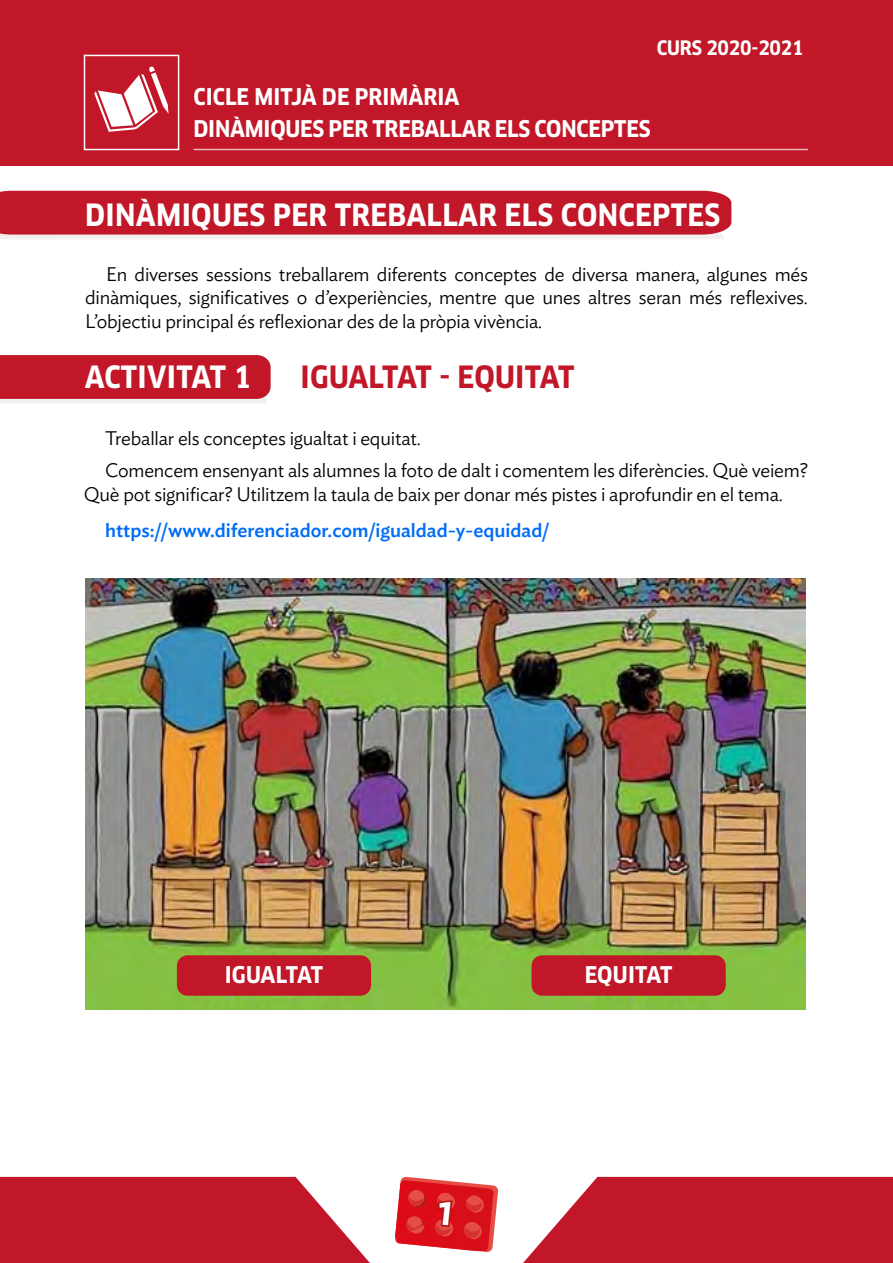
<style>
.page{position:relative;width:893px;height:1263px;background:#fff}
.page>*{position:absolute;margin:0;border:0;box-sizing:border-box;transform-origin:0 0}
.t1{font:700 30px "Clan Pro Narr";letter-spacing:.01em;color:#fff}
.t2{font:700 30px "Clan Pro Narr";letter-spacing:-.005em;color:#c11728}
.t3{font:700 22.5px "Clan Pro Narr";letter-spacing:-.01em;color:#fff}
.t4{font:300 19.5px/23.4px "Ideal Sans";letter-spacing:-.01em;color:#000;text-align:justify}
.t5{font:500 19.5px "Ideal Sans";color:#006df7}
.t6{font:700 19.5px "Clan Pro Narr";letter-spacing:-.01em;color:#fff}
</style>
<div class="page">
<div style="left:1px;top:0;width:892px;height:166px;background:#c11728"></div>
<svg style="left:0;top:1177px;width:370px;height:86px;background:#c72e3d"></svg>
<svg style="left:523px;top:1177px;width:370px;height:86px;background:#c72e3d"></svg>
<svg style="left:94px;top:66px;width:75px;height:66px"></svg>
<div style="left:84px;top:55px;width:95px;height:95px;border:2px solid #fff"></div>
<hr style="left:193px;top:149px;width:615px;height:1px;background:#fff">
<svg style="left:0;top:191px;width:731px;height:48px;background:#c52c3b"></svg>
<svg style="left:0;top:355px;width:271px;height:48px;background:#c52b3a"></svg>
<img style="left:85px;top:578px;width:720px;height:431px">
<div style="left:177px;top:955px;width:194px;height:41px;background:#c11728;border-radius:11px"></div>
<div style="left:531px;top:955px;width:195px;height:41px;background:#c11728;border-radius:11px"></div>
<svg style="left:395px;top:1176px;width:103px;height:76px;background:#e14347"></svg>
<p class="t3" style="left:194px;top:83px;width:267px">CICLE MITJÀ DE PRIMÀRIA</p>
<p class="t6" style="left:657px;top:36px;width:148px">CURS 2020-2021</p>
<p class="t3" style="left:193px;top:116px;width:459px">DINÀMIQUES PER TREBALLAR ELS CONCEPTES</p>
<h1 class="t1" style="left:85px;top:198px;width:637px">DINÀMIQUES PER TREBALLAR ELS CONCEPTES</h1>
<p class="t4" style="left:85px;top:261px;width:724px;text-indent:21px">En diverses sessions treballarem diferents conceptes de diversa manera, algunes més dinàmiques, significatives o d’experiències, mentre que unes altres seran més reflexives.<br>L’objectiu principal és reflexionar des de la pròpia vivència.</p>
<h1 class="t1" style="left:85px;top:359px;width:168px">ACTIVITAT 1</h1>
<h1 class="t2" style="left:301px;top:359px;width:275px">IGUALTAT - EQUITAT</h1>
<p class="t4" style="left:105px;top:421px;width:704px;line-height:32px">Treballar els conceptes igualtat i equitat.<br>Comencem ensenyant als alumnes la foto de dalt i comentem les diferències. Què veiem?</p>
<p class="t4" style="left:84px;top:480px;width:701px">Què pot significar? Utilitzem la taula de baix per donar més pistes i aprofundir en el tema.</p>
<p class="t5" style="left:105px;top:515px;width:446px">https://www.diferenciador.com/igualdad-y-equidad/</p>
<p class="t3" style="left:225px;top:962px;width:100px">IGUALTAT</p>
<p class="t3" style="left:585px;top:962px;width:89px">EQUITAT</p>
</div>
